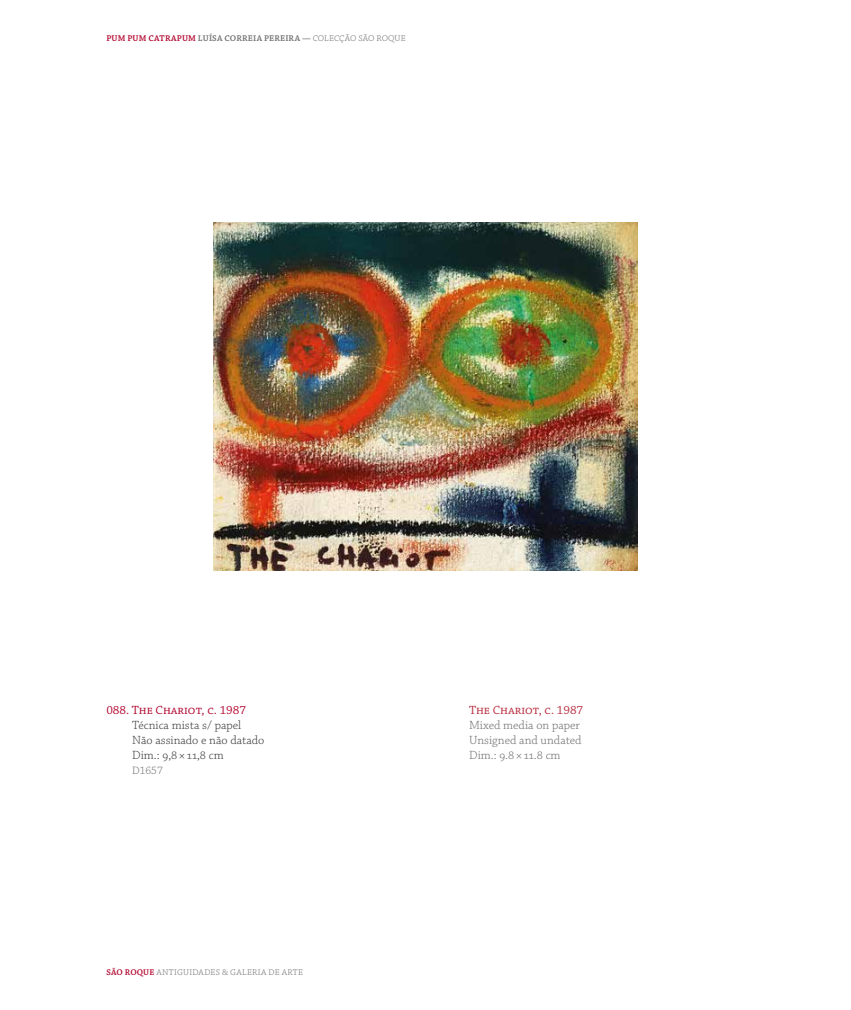
<style>
.page{position:relative;width:851px;height:1010px;background:#fff}
.page>*{position:absolute;margin:0;border:0;box-sizing:border-box;transform-origin:0 0}
.t1{font:300 12.5px/15px "Chaparral Pro";color:#3c3c3b}
.t2{font:300 12.5px/15px "Chaparral Pro";color:#706f6f}
.t3{font:12.5px "Chaparral Pro";color:#b30931}
.t4{font:12.5px "Chaparral Pro";color:#ba2c3e}
.t5{font:300 11.25px "Chaparral Pro";color:#706f6f}
.t6{font:8.75px "Chaparral Pro Semibold Capt";letter-spacing:.025em;color:#706f6f}
.t7{font:8.75px "Chaparral Pro Light Capt";letter-spacing:.03em;color:#706f6f}
.s1{color:#b30931}
.s2{font-family:"Chaparral Pro Light Capt"}
.s3{font-family:"Chaparral Pro";font-weight:600;color:#b30931}
</style>
<div class="page">
<img style="left:213px;top:222px;width:424px;height:349px">
<p class="t6" style="left:106px;top:33px;width:301px"><span class="s1">PUM PUM CATRAPUM</span> LUÍSA CORREIA PEREIRA — <span class="s2">COLECÇÃO SÃO ROQUE</span></p>
<p class="t3" style="left:106px;top:703px;width:141px">088. The Chariot, c. 1987</p>
<p class="t1" style="left:132px;top:718px;width:134px">Técnica mista s/ papel<br>Não assinado e não datado<br>Dim.: 9,8×11,8 cm</p>
<p class="t5" style="left:132px;top:764px;width:32px">D1657</p>
<p class="t7" style="left:106px;top:967px;width:198px"><span class="s3">SÃO ROQUE</span> ANTIGUIDADES &amp; GALERIA DE ARTE</p>
<p class="t4" style="left:469px;top:703px;width:115px">The Chariot, c. 1987</p>
<p class="t2" style="left:469px;top:718px;width:114px">Mixed media on paper<br>Unsigned and undated<br>Dim.: 9.8×11.8 cm</p>
</div>
